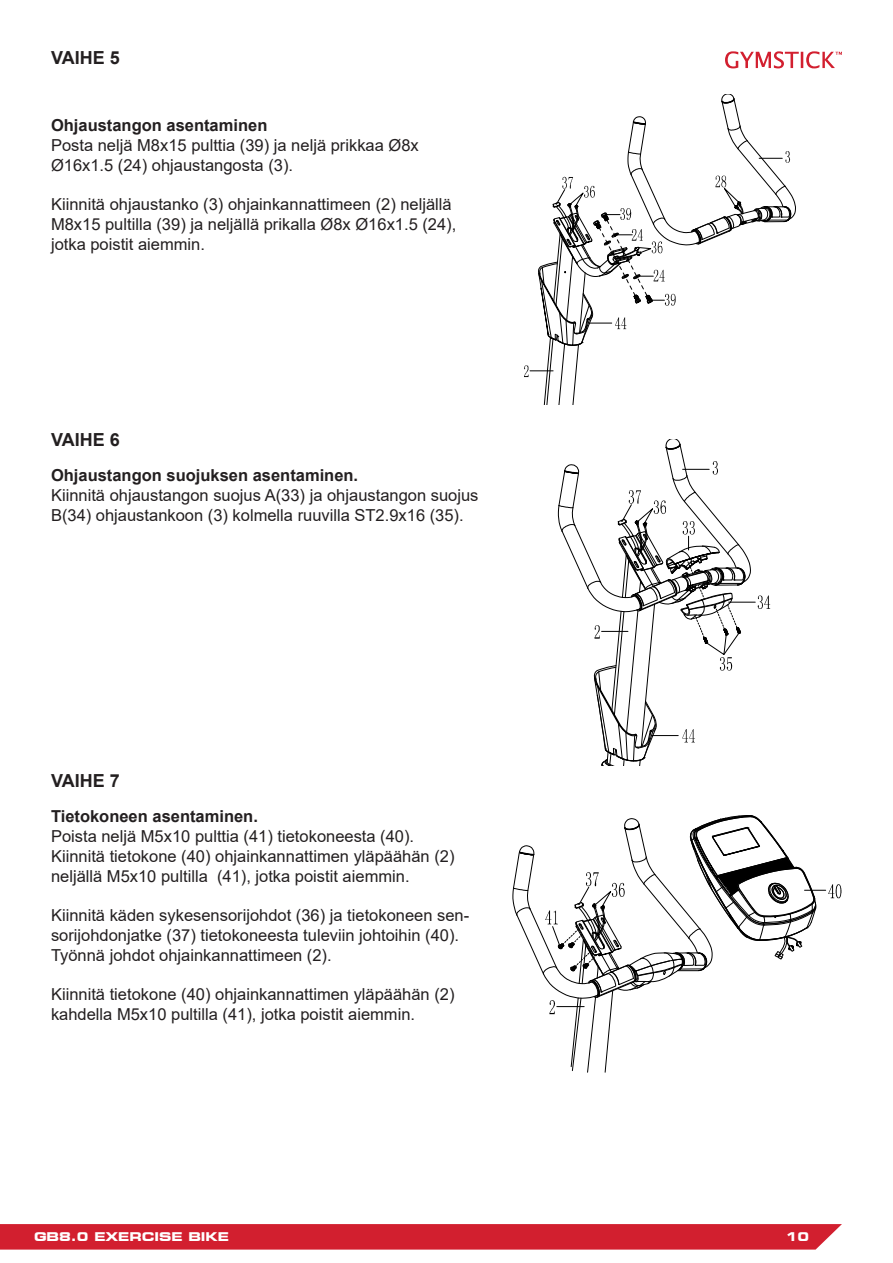
<style>
.page{position:relative;width:893px;height:1263px;background:#fff}
.page>*{position:absolute;margin:0;border:0;box-sizing:border-box;transform-origin:0 0}
.t1{font:700 18px "Arial";color:#231f20}
.t2{font:16.5px/19.8px "Arial";color:#231f20}
.t3{font:700 16.5px "Arial";color:#231f20}
.t4{font:700 expanded 12px "Square 721 BT";color:#fff}
</style>
<div class="page">
<div style="left:0;top:1224px;width:842px;height:25px;background:#d21f2f"></div>
<svg style="left:725px;top:51px;width:117px;height:17px"></svg>
<svg style="left:524px;top:94px;width:272px;height:310px"></svg>
<svg style="left:558px;top:439px;width:212px;height:327px"></svg>
<svg style="left:512px;top:815px;width:329px;height:258px"></svg>
<p class="t1" style="left:51px;top:45px;width:70px">VAIHE 5</p>
<p class="t3" style="left:51px;top:114px;width:218px">Ohjaustangon asentaminen</p>
<p class="t2" style="left:51px;top:135px;width:369px">Posta neljä M8x15 pulttia (39) ja neljä prikkaa Ø8x<br>Ø16x1.5 (24) ohjaustangosta (3).</p>
<p class="t2" style="left:51px;top:194px;width:407px">Kiinnitä ohjaustanko (3) ohjainkannattimeen (2) neljällä<br>M8x15 pultilla (39) ja neljällä prikalla Ø8x Ø16x1.5 (24), jotka poistit aiemmin.</p>
<p class="t1" style="left:51px;top:427px;width:70px">VAIHE 6</p>
<p class="t3" style="left:51px;top:464px;width:309px">Ohjaustangon suojuksen asentaminen.</p>
<p class="t2" style="left:51px;top:485px;width:429px">Kiinnitä ohjaustangon suojus A(33) ja ohjaustangon suojus<br>B(34) ohjaustankoon (3) kolmella ruuvilla ST2.9x16 (35).</p>
<p class="t1" style="left:51px;top:768px;width:70px">VAIHE 7</p>
<p class="t3" style="left:51px;top:805px;width:208px">Tietokoneen asentaminen.</p>
<p class="t2" style="left:51px;top:826px;width:365px">Poista neljä M5x10 pulttia (41) tietokoneesta (40).</p>
<p class="t2" style="left:51px;top:846px;width:405px">Kiinnitä tietokone (40) ohjainkannattimen yläpäähän (2) neljällä M5x10 pultilla (41), jotka poistit aiemmin.</p>
<p class="t2" style="left:51px;top:905px;width:420px">Kiinnitä käden sykesensorijohdot (36) ja tietokoneen sen&shy;sorijohdonjatke (37) tietokoneesta tuleviin johtoihin (40).<br>Työnnä johdot ohjainkannattimeen (2).</p>
<p class="t2" style="left:51px;top:984px;width:405px">Kiinnitä tietokone (40) ohjainkannattimen yläpäähän (2) kahdella M5x10 pultilla (41), jotka poistit aiemmin.</p>
<p class="t4" style="left:34px;top:1230px;width:197px">GB8.0 EXERCISE BIKE</p>
<p class="t4" style="left:786px;top:1230px;width:25px">10</p>
</div>
